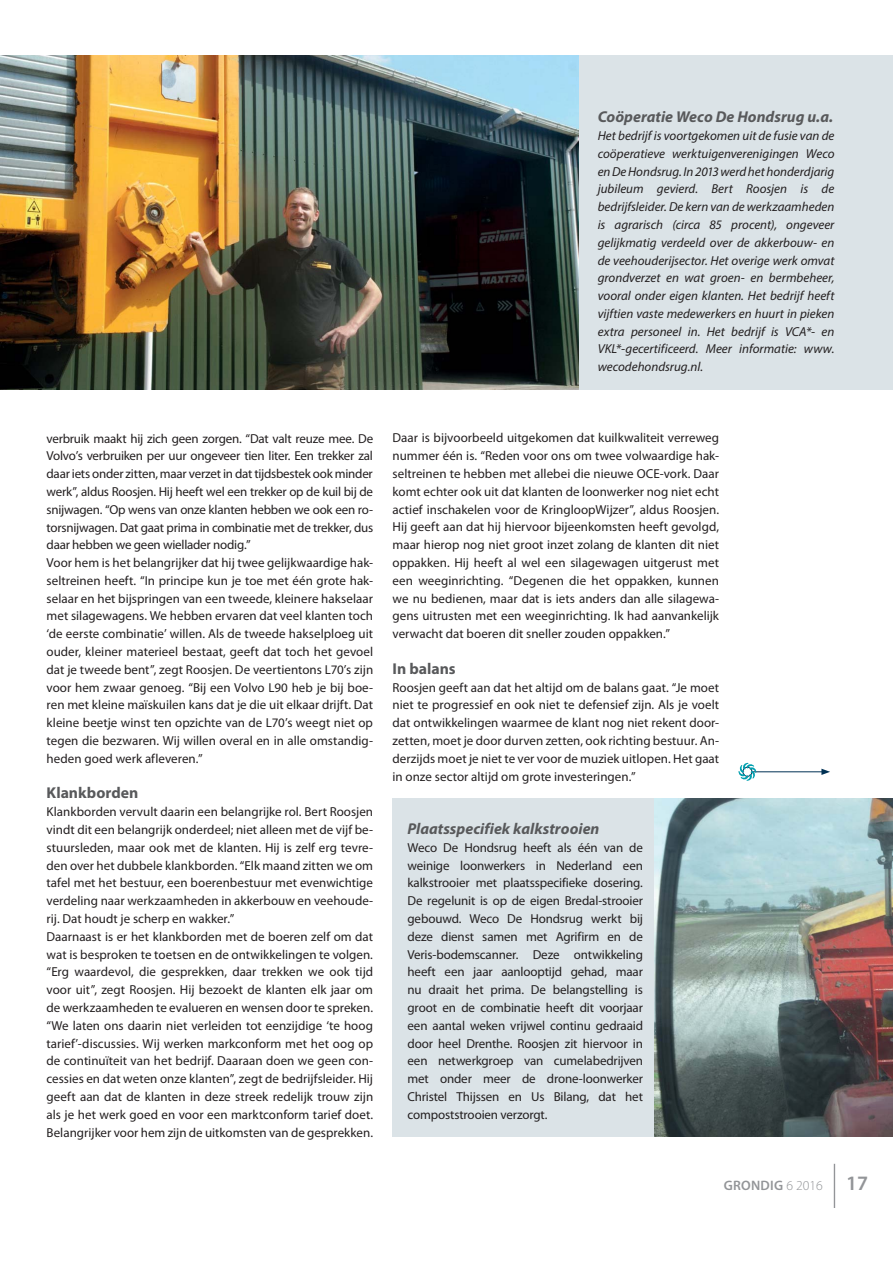
<style>
.page{position:relative;width:893px;height:1263px;background:#fff}
.page>*{position:absolute;margin:0;border:0;box-sizing:border-box;transform-origin:0 0}
.t1{font:italic 700 15.75px "Myriad Pro";color:#58595b}
.t2{font:700 15.75px "Myriad Pro";color:#58595b}
.t3{font:600 13.65px "Myriad Pro";letter-spacing:.02em;color:#939598}
.t4{font:13.05px/17.9px "Myriad Pro";color:#231f20;text-align:justify}
.t5{font:italic 13.05px/17.9px "Myriad Pro";color:#231f20;text-align:justify}
.s1{font-weight:300}
.s2{font-size:20.55px}
</style>
<div class="page">
<hr style="left:834px;top:1164px;width:1px;height:44px;background:#939598">
<div style="left:0;top:55px;width:893px;height:334px;background:#dbe3e7"></div>
<img style="left:0;top:55px;width:578px;height:334px">
<div style="left:392px;top:798px;width:501px;height:339px;background:#dbe3e7"></div>
<hr style="left:752px;top:771px;width:72px;height:1px;background:#003154">
<svg style="left:821px;top:769px;width:9px;height:6px"></svg>
<svg style="left:738px;top:762px;width:19px;height:19px"></svg>
<img style="left:655px;top:798px;width:238px;height:339px">
<p class="t1" style="left:598px;top:111px;width:237px">Coöperatie Weco De Hondsrug u.a.</p>
<p class="t5" style="left:598px;top:128px;width:238px">Het bedrijf is voortgekomen uit de fusie van de coöperatieve werktuigenverenigingen Weco en De Hondsrug. In 2013 werd het honderdjarig jubileum gevierd. Bert Roosjen is de bedrijfsleider. De kern van de werkzaamheden is agrarisch (circa 85 procent), ongeveer gelijkmatig verdeeld over de akkerbouw- en de veehouderijsector. Het overige werk omvat grondverzet en wat groen- en bermbeheer, vooral onder eigen klanten. Het bedrijf heeft vijftien vaste medewerkers en huurt in pieken extra personeel in. Het bedrijf is VCA*- en VKL*-gecertificeerd. Meer informatie: www. wecodehondsrug.nl.</p>
<p class="t4" style="left:47px;top:430px;width:328px;text-align:left">verbruik maakt hij zich geen zorgen. “Dat valt reuze mee. De Volvo’s verbruiken per uur ongeveer tien liter. Een trekker zal daar iets onder zitten, maar verzet in dat tijdsbestek ook minder werk”, aldus Roosjen. Hij heeft wel een trekker op de kuil bij de snijwagen. “Op wens van onze klanten hebben we ook een ro&shy;torsnijwagen. Dat gaat prima in combinatie met de trekker, dus daar hebben we geen wiellader nodig.”<br>Voor hem is het belangrijker dat hij twee gelijkwaardige hak&shy;seltreinen heeft. “In principe kun je toe met één grote hak&shy;selaar en het bijspringen van een tweede, kleinere hakselaar met silagewagens. We hebben ervaren dat veel klanten toch ‘de eerste combinatie’ willen. Als de tweede hakselploeg uit ouder, kleiner materieel bestaat, geeft dat toch het gevoel dat je tweede bent”, zegt Roosjen. De veertientons L70’s zijn voor hem zwaar genoeg. “Bij een Volvo L90 heb je bij boe&shy;ren met kleine maïskuilen kans dat je die uit elkaar drijft. Dat kleine beetje winst ten opzichte van de L70’s weegt niet op tegen die bezwaren. Wij willen overal en in alle omstandig&shy;heden goed werk afleveren.”</p>
<p class="t2" style="left:47px;top:787px;width:93px">Klankborden</p>
<p class="t4" style="left:47px;top:804px;width:328px;text-align:left">Klankborden vervult daarin een belangrijke rol. Bert Roosjen vindt dit een belangrijk onderdeel; niet alleen met de vijf be&shy;stuursleden, maar ook met de klanten. Hij is zelf erg tevre&shy;den over het dubbele klankborden. “Elk maand zitten we om tafel met het bestuur, een boerenbestuur met evenwichtige verdeling naar werkzaamheden in akkerbouw en veehoude&shy;rij. Dat houdt je scherp en wakker.”<br>Daarnaast is er het klankborden met de boeren zelf om dat wat is besproken te toetsen en de ontwikkelingen te volgen. “Erg waardevol, die gesprekken, daar trekken we ook tijd voor uit”, zegt Roosjen. Hij bezoekt de klanten elk jaar om de werkzaamheden te evalueren en wensen door te spreken. “We laten ons daarin niet verleiden tot eenzijdige ‘te hoog tarief’-discussies. Wij werken markconform met het oog op de continuïteit van het bedrijf. Daaraan doen we geen con&shy;cessies en dat weten onze klanten”, zegt de bedrijfsleider. Hij geeft aan dat de klanten in deze streek redelijk trouw zijn als je het werk goed en voor een marktconform tarief doet.<br>Belangrijker voor hem zijn de uitkomsten van de gesprekken.</p>
<p class="t4" style="left:392px;top:430px;width:328px">Daar is bijvoorbeeld uitgekomen dat kuilkwaliteit verreweg nummer één is. “Reden voor ons om twee volwaardige hak&shy;seltreinen te hebben met allebei die nieuwe OCE-vork. Daar komt echter ook uit dat klanten de loonwerker nog niet echt actief inschakelen voor de KringloopWijzer”, aldus Roosjen.<br>Hij geeft aan dat hij hiervoor bijeenkomsten heeft gevolgd, maar hierop nog niet groot inzet zolang de klanten dit niet oppakken. Hij heeft al wel een silagewagen uitgerust met een weeginrichting. “Degenen die het oppakken, kunnen we nu bedienen, maar dat is iets anders dan alle silagewa&shy;gens uitrusten met een weeginrichting. Ik had aanvankelijk verwacht dat boeren dit sneller zouden oppakken.”</p>
<p class="t2" style="left:392px;top:663px;width:65px">In balans</p>
<p class="t4" style="left:392px;top:679px;width:328px">Roosjen geeft aan dat het altijd om de balans gaat. “Je moet niet te progressief en ook niet te defensief zijn. Als je voelt dat ontwikkelingen waarmee de klant nog niet rekent door&shy;zetten, moet je door durven zetten, ook richting bestuur. An&shy;derzijds moet je niet te ver voor de muziek uitlopen. Het gaat in onze sector altijd om grote investeringen.”</p>
<p class="t1" style="left:407px;top:823px;width:193px">Plaatsspecifiek kalkstrooien</p>
<p class="t4" style="left:407px;top:839px;width:237px">Weco De Hondsrug heeft als één van de weinige loonwerkers in Nederland een kalkstrooier met plaatsspecifieke dosering.<br>De regelunit is op de eigen Bredal-strooier gebouwd. Weco De Hondsrug werkt bij deze dienst samen met Agrifirm en de Veris-bodemscanner. Deze ontwikkeling heeft een jaar aanlooptijd gehad, maar nu draait het prima. De belangstelling is groot en de combinatie heeft dit voorjaar een aantal weken vrijwel continu gedraaid door heel Drenthe. Roosjen zit hiervoor in een netwerkgroep van cumelabedrijven met onder meer de drone-loonwerker Christel Thijssen en Us Bilang, dat het compoststrooien verzorgt.</p>
<p class="t3" style="left:724px;top:1180px;width:146px">GRONDIG <span class="s1">6 2016</span> <span class="s2">17</span></p>
</div>
